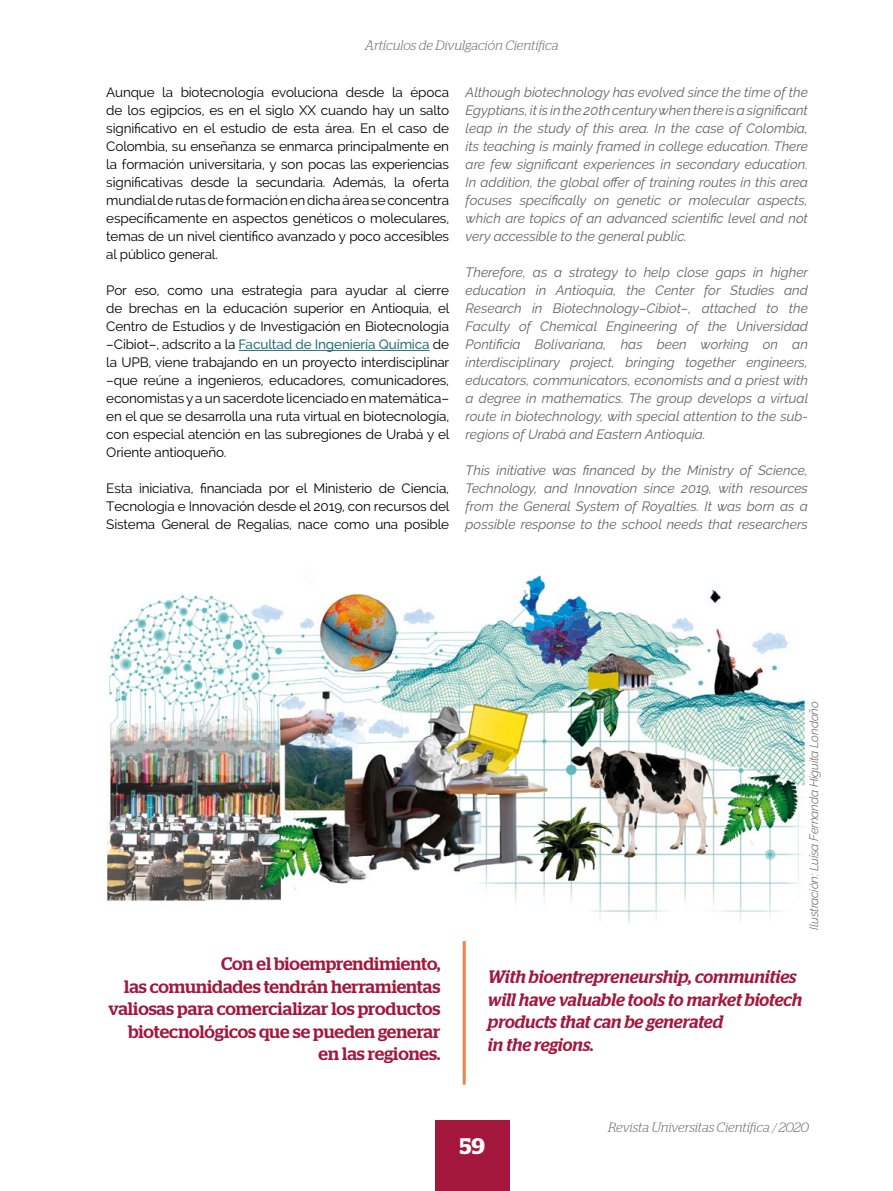
<style>
.page{position:relative;width:893px;height:1191px;background:#fff}
.page>*{position:absolute;margin:0;border:0;box-sizing:border-box;transform-origin:0 0}
.t1{font:600 22.5px "Stag";color:#fff}
.t2{font:500 18px/22.5px "Stag";letter-spacing:-.005em;color:#a3173d;text-align:right}
.t3{font:italic 500 18px/22.5px "Stag";color:#a3173d}
.t4{font:italic 13.5px/18px "Raleway";color:#646363;text-align:justify}
.t5{font:13.5px/18px "Raleway";letter-spacing:-.01em;color:#000;text-align:justify}
.t6{font:italic 300 13.5px "Stag";letter-spacing:-.005em;color:#706f6f}
.t7{font:italic 300 12px "Raleway";letter-spacing:-.01em;color:#575756}
.s1{font-weight:500;color:#2b727e}
.s2{color:#8a8ac3}
</style>
<div class="page">
<div style="left:435px;top:1120px;width:75px;height:71px;background:#a3173d"></div>
<img style="left:105px;top:575px;width:703px;height:347px">
<hr style="left:239px;top:350px;width:191px;height:1px;background:#2b727e">
<hr style="left:463px;top:941px;width:3px;height:143px;background:#f08046">
<p class="t6" style="left:365px;top:37px;width:195px">Artículos de Divulgación Científica</p>
<p class="t5" style="left:106px;top:83px;width:344px">Aunque la biotecnología evoluciona desde la época de los egipcios, es en el siglo XX cuando hay un salto significativo en el estudio de esta área. En el caso de Colombia, su enseñanza se enmarca principalmente en la formación universitaria, y son pocas las experiencias significativas desde la secundaria. Además, la oferta mundial de rutas de formación en dicha área se concentra específicamente en aspectos genéticos o moleculares, temas de un nivel científico avanzado y poco accesibles al público general.</p>
<p class="t5" style="left:106px;top:281px;width:345px">Por eso, como una estrategia para ayudar al cierre de brechas en la educación superior en Antioquia, el Centro de Estudios y de Investigación en Biotecnología –Cibiot–, adscrito a la <span class="s1">Facultad de Ingeniería Química</span> de la UPB, viene trabajando en un proyecto interdisciplinar –que reúne a ingenieros, educadores, comunicadores, economistas y a un sacerdote licenciado en matemática– en el que se desarrolla una ruta virtual en biotecnología, con especial atención en las subregiones de Urabá y el Oriente antioqueño.</p>
<p class="t5" style="left:106px;top:479px;width:345px">Esta iniciativa, financiada por el Ministerio de Ciencia, Tecnología e Innovación desde el 2019, con recursos del Sistema General de Regalías, nace como una posible</p>
<p class="t4" style="left:466px;top:83px;width:344px">Although biotechnology has evolved since the time of the Egyptians, it is in the 20th century when there is a significant leap in the study of this area. In the case of Colombia, its teaching is mainly framed in college education. There are few significant experiences in secondary education.<br>In addition, the global offer of training routes in this area focuses specifically on genetic or molecular aspects, which are topics of an advanced scientific level and not very accessible to the general public.</p>
<p class="t4" style="left:466px;top:263px;width:344px">Therefore, as a strategy to help close gaps in higher education in Antioquia, the Center for Studies and Research in Biotechnology–Cibiot–, attached to the Faculty of Chemical Engineering of the Universidad Pontificia Bolivariana, has been working on an interdisciplinary project, bringing together engineers, educators, communicators, economists and a priest with a degree in mathematics. The group develops a virtual route in biotechnology, with special attention to the sub&shy;regions of Urabá and Eastern Antioquia.</p>
<p class="t4" style="left:466px;top:461px;width:344px">This initiative was financed by the Ministry of Science, Technology, and Innovation since 2019, with resources from the General System of Royalties. It was born as a possible response to the school needs that researchers</p>
<h2 class="t2" style="left:108px;top:952px;width:334px">Con el bioemprendimiento,<br>las comunidades tendrán herramientas valiosas para comercializar los productos biotecnológicos que se pueden generar en las regiones.</h2>
<p class="t7" style="left:807px;top:929px;width:230px;rotate:-90deg">Ilustración: Luisa Fernanda Higuita Londoño</p>
<h2 class="t3" style="left:488px;top:965px;width:316px">With bioentrepreneurship, communities will have valuable tools to market biotech products that can be generated<br>in the regions.</h2>
<h1 class="t1" style="left:460px;top:1132px;width:26px">59</h1>
<p class="t6" style="left:608px;top:1119px;width:202px">Revista Universitas Científica <span class="s2">/</span> 2020</p>
</div>
